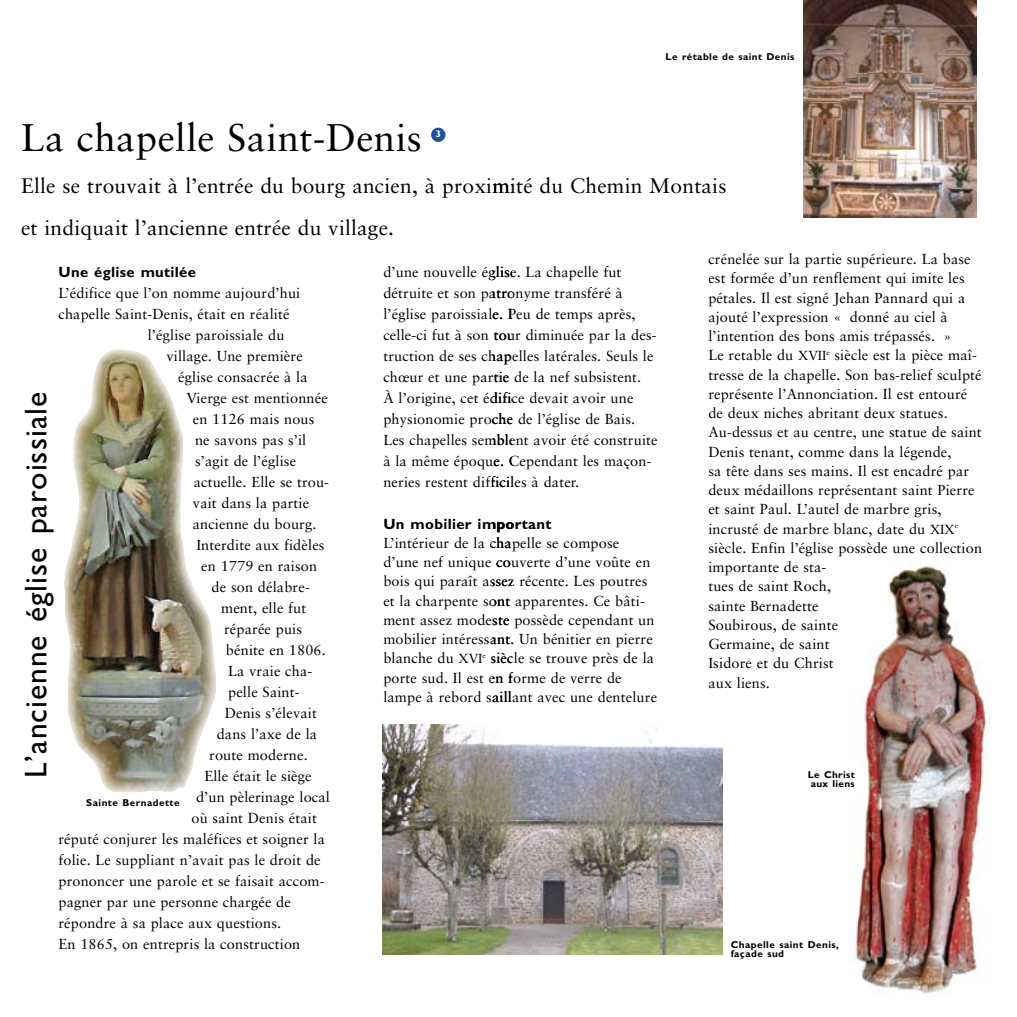
<style>
.page{position:relative;width:1017px;height:1017px;background:#fff}
.page>*{position:absolute;margin:0;border:0;box-sizing:border-box;transform-origin:0 0}
.t1{font:38.5px "Sabon";letter-spacing:.01em;color:#000}
.t2{font:31.5px "M Gill Sans";letter-spacing:.03em;color:#000}
.t3{font:21px/42px "Sabon";letter-spacing:.01em;color:#000}
.t4{font:700 14.88px "M Gill Sans";letter-spacing:.02em;color:#000}
.t5{font:14.53px/19.2px "Sabon";letter-spacing:.01em;color:#000}
.t6{font:700 9.97px/8.8px "M Gill Sans";letter-spacing:.045em;color:#000;text-align:center}
.t7{font:700 9.45px "M Gill Sans";color:#fff}
.s1{font-size:13.12px}
</style>
<div class="page">
<svg style="left:64px;top:127px;width:428px;height:828px"></svg>
<img style="left:492px;top:0;width:495px;height:997px">
<p class="t6" style="left:666px;top:52px;width:130px">Le rétable de saint Denis</p>
<h1 class="t1" style="left:21px;top:114px;width:402px">La chapelle Saint-Denis</h1>
<h3 class="t3" style="left:21px;top:164px;width:707px">Elle se trouvait à l’entrée du bourg ancien, à proximité du Chemin Montais et indiquait l’ancienne entrée du village.</h3>
<p class="t7" style="left:436px;top:129px;width:7px">3</p>
<p class="t4" style="left:58px;top:263px;width:139px">Une église mutilée</p>
<p class="t5" style="left:58px;top:283px;width:243px">L’édifice que l’on nomme aujourd’hui</p>
<p class="t5" style="left:58px;top:304px;width:233px">chapelle Saint-Denis, était en réalité</p>
<p class="t5" style="left:148px;top:325px;width:138px">l’église paroissiale du</p>
<p class="t5" style="left:166px;top:346px;width:138px">village. Une première</p>
<p class="t5" style="left:178px;top:367px;width:131px">église consacrée à la</p>
<p class="t5" style="left:186px;top:388px;width:143px">Vierge est mentionnée</p>
<p class="t5" style="left:193px;top:409px;width:123px">en 1126 mais nous</p>
<p class="t5" style="left:195px;top:430px;width:113px">ne savons pas s’il</p>
<p class="t5" style="left:195px;top:451px;width:103px">s’agit de l’église</p>
<p class="t5" style="left:194px;top:472px;width:137px">actuelle. Elle se trou-</p>
<p class="t5" style="left:193px;top:493px;width:118px">vait dans la partie</p>
<p class="t5" style="left:193px;top:514px;width:125px">ancienne du bourg.</p>
<p class="t5" style="left:196px;top:535px;width:130px">Interdite aux fidèles</p>
<p class="t5" style="left:201px;top:556px;width:117px">en 1779 en raison</p>
<p class="t5" style="left:212px;top:577px;width:100px">de son délabre-</p>
<p class="t5" style="left:221px;top:598px;width:87px">ment, elle fut</p>
<p class="t5" style="left:224px;top:619px;width:80px">réparée puis</p>
<p class="t5" style="left:226px;top:640px;width:101px">bénite en 1806.</p>
<p class="t5" style="left:228px;top:661px;width:86px">La vraie cha-</p>
<p class="t5" style="left:228px;top:682px;width:73px">pelle Saint-</p>
<p class="t5" style="left:225px;top:703px;width:94px">Denis s’élevait</p>
<p class="t5" style="left:217px;top:724px;width:102px">dans l’axe de la</p>
<p class="t5" style="left:209px;top:745px;width:100px">route moderne.</p>
<p class="t5" style="left:204px;top:766px;width:109px">Elle était le siège</p>
<p class="t5" style="left:196px;top:787px;width:135px">d’un pèlerinage local</p>
<p class="t5" style="left:191px;top:808px;width:127px">où saint Denis était</p>
<p class="t5" style="left:58px;top:829px;width:268px">réputé conjurer les maléfices et soigner la</p>
<p class="t5" style="left:58px;top:850px;width:264px">folie. Le suppliant n’avait pas le droit de</p>
<p class="t5" style="left:58px;top:871px;width:268px">prononcer une parole et se faisait accom-</p>
<p class="t5" style="left:58px;top:892px;width:234px">pagner par une personne chargée de</p>
<p class="t5" style="left:58px;top:913px;width:224px">répondre à sa place aux questions.</p>
<p class="t5" style="left:58px;top:934px;width:243px">En 1865, on entrepris la construction</p>
<h2 class="t2" style="left:19px;top:778px;width:388px;rotate:-90deg">L’ancienne église paroissiale</h2>
<p class="t6" style="left:86px;top:799px;width:95px">Sainte Bernadette</p>
<p class="t5" style="left:383px;top:261px;width:276px;line-height:21px">d’une nouvelle église. La chapelle fut détruite et son patronyme transféré à l’église paroissiale. Peu de temps après, celle-ci fut à son tour diminuée par la des&shy;truction de ses chapelles latérales. Seuls le chœur et une partie de la nef subsistent.<br>À l’origine, cet édifice devait avoir une physionomie proche de l’église de Bais.<br>Les chapelles semblent avoir été construite à la même époque. Cependant les maçon&shy;neries restent difficiles à dater.</p>
<p class="t4" style="left:383px;top:515px;width:170px">Un mobilier important</p>
<p class="t5" style="left:383px;top:533px;width:275px">L’intérieur de la chapelle se compose d’une nef unique couverte d’une voûte en bois qui paraît assez récente. Les poutres et la charpente sont apparentes. Ce bâti&shy;ment assez modeste possède cependant un mobilier intéressant. Un bénitier en pierre blanche du <span class="s1">XVI</span><sup>e</sup> siècle se trouve près de la porte sud. Il est en forme de verre de lampe à rebord saillant avec une dentelure</p>
<p class="t5" style="left:708px;top:249px;width:275px">crénelée sur la partie supérieure. La base est formée d’un renflement qui imite les pétales. Il est signé Jehan Pannard qui a ajouté l’expression « donné au ciel à l’intention des bons amis trépassés. »<br>Le retable du <span class="s1">XVII</span><sup>e</sup> siècle est la pièce maî&shy;tresse de la chapelle. Son bas-relief sculpté représente l’Annonciation. Il est entouré de deux niches abritant deux statues.<br>Au-dessus et au centre, une statue de saint Denis tenant, comme dans la légende,<br>sa tête dans ses mains. Il est encadré par deux médaillons représentant saint Pierre et saint Paul. L’autel de marbre gris, incrusté de marbre blanc, date du <span class="s1">XIX</span><sup>e </sup>siècle. Enfin l’église possède une collection importante de sta-<br>tues de saint Roch,<br>sainte Bernadette<br>Soubirous, de sainte<br>Germaine, de saint<br>Isidore et du Christ<br>aux liens.</p>
<p class="t6" style="left:808px;top:771px;width:49px">Le Christ aux liens</p>
<p class="t6" style="left:731px;top:940px;width:110px;text-align:left">Chapelle saint Denis, façade sud</p>
</div>
